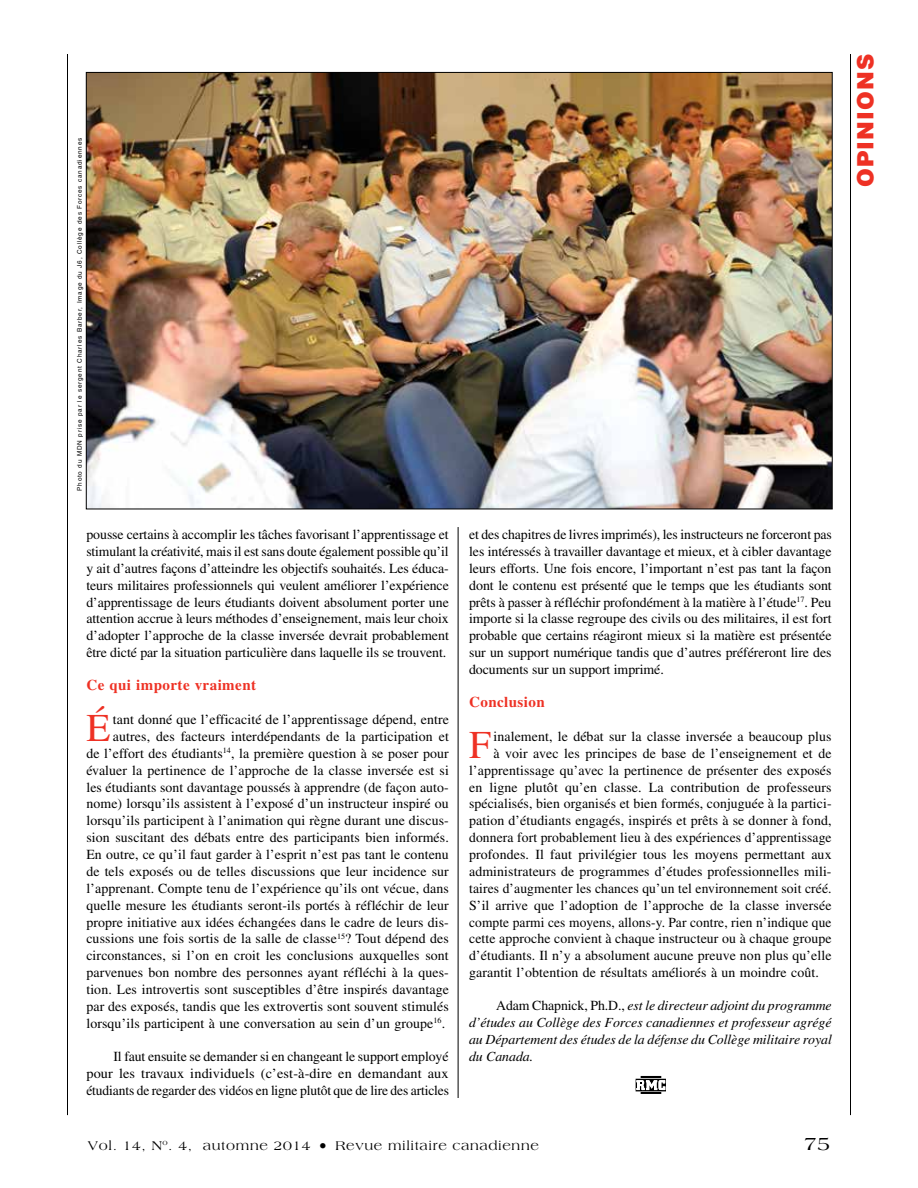
<style>
.page{position:relative;width:918px;height:1188px;background:#fff}
.page>*{position:absolute;margin:0;border:0;box-sizing:border-box;transform-origin:0 0}
.t1{font:39.3px "Times LT Std";color:#ee3124}
.t2{font:900 22.5px "Helvetica LT Std";letter-spacing:.05em;color:#ee3124}
.t3{font:19.5px "Americana Std";color:#000}
.t4{font:700 15px "Times LT Std";letter-spacing:.03em;color:#ee3124}
.t5{font:13.8px/16.8px "Times LT Std";letter-spacing:.005em;color:#000;text-align:justify}
.t6{font:italic 13.8px/16.8px "Times LT Std";letter-spacing:-.005em;color:#000;text-align:justify}
.t7{font:13.5px "Americana Std";letter-spacing:.05em;color:#000}
.t8{font:6.3px "Helvetica LT Std";letter-spacing:.125em;color:#000}
.s1{font-style:normal}
.s2{font-size:16.5px}
</style>
<div class="page">
<hr style="left:850px;top:54px;width:1px;height:1061px;background:#000">
<hr style="left:67px;top:54px;width:1px;height:1061px;background:#000">
<svg style="left:635px;top:1076px;width:31px;height:18px"></svg>
<img style="left:88px;top:74px;width:743px;height:433px">
<hr style="left:458px;top:527px;width:1px;height:571px;background:#000">
<p class="t8" style="left:76px;top:491px;width:354px;rotate:-90deg">Photo du MDN prise par le sergent Charles Barber, Image du J6, Collège des Forces canadiennes</p>
<p class="t5" style="left:86px;top:526px;width:364px">pousse certains à accomplir les tâches favorisant l’apprentissage et stimulant la créativité, mais il est sans doute également possible qu’il y ait d’autres façons d’atteindre les objectifs souhaités. Les éduca&shy;teurs militaires professionnels qui veulent améliorer l’expérience d’apprentissage de leurs étudiants doivent absolument porter une attention accrue à leurs méthodes d’enseignement, mais leur choix d’adopter l’approche de la classe inversée devrait probablement être dicté par la situation particulière dans laquelle ils se trouvent.</p>
<p class="t4" style="left:86px;top:676px;width:171px">Ce qui importe vraiment</p>
<h1 class="t1" style="left:86px;top:706px;width:26px">É</h1>
<p class="t5" style="left:86px;top:711px;width:364px;text-align:right">tant donné que l’efficacité de l’apprentissage dépend, entre autres, des facteurs interdépendants de la participation et<br>de l’effort des étudiants<sup>14</sup>, la première question à se poser pour évaluer la pertinence de l’approche de la classe inversée est si les étudiants sont davantage poussés à apprendre (de façon auto&shy;nome) lorsqu’ils assistent à l’exposé d’un instructeur inspiré ou lorsqu’ils participent à l’animation qui règne durant une discus&shy;sion suscitant des débats entre des participants bien informés.<br>En outre, ce qu’il faut garder à l’esprit n’est pas tant le contenu de tels exposés ou de telles discussions que leur incidence sur l’apprenant. Compte tenu de l’expérience qu’ils ont vécue, dans quelle mesure les étudiants seront-ils portés à réfléchir de leur propre initiative aux idées échangées dans le cadre de leurs dis&shy;cussions une fois sortis de la salle de classe<sup>15</sup>? Tout dépend des circonstances, si l’on en croit les conclusions auxquelles sont parvenues bon nombre des personnes ayant réfléchi à la ques&shy;tion. Les introvertis sont susceptibles d’être inspirés davantage par des exposés, tandis que les extrovertis sont souvent stimulés lorsqu’ils participent à une conversation au sein d’un groupe<sup>16</sup>.</p>
<p class="t5" style="left:86px;top:1048px;width:364px;text-indent:27px">Il faut ensuite se demander si en changeant le support employé pour les travaux individuels (c’est-à-dire en demandant aux étudiants de regarder des vidéos en ligne plutôt que de lire des articles</p>
<p class="t5" style="left:469px;top:526px;width:364px">et des chapitres de livres imprimés), les instructeurs ne forceront pas les intéressés à travailler davantage et mieux, et à cibler davantage leurs efforts. Une fois encore, l’important n’est pas tant la façon dont le contenu est présenté que le temps que les étudiants sont prêts à passer à réfléchir profondément à la matière à l’étude<sup>17</sup>. Peu importe si la classe regroupe des civils ou des militaires, il est fort probable que certains réagiront mieux si la matière est présentée sur un support numérique tandis que d’autres préféreront lire des documents sur un support imprimé.</p>
<p class="t4" style="left:469px;top:693px;width:77px">Conclusion</p>
<h1 class="t1" style="left:469px;top:723px;width:23px">F</h1>
<p class="t5" style="left:493px;top:728px;width:340px">inalement, le débat sur la classe inversée a beaucoup plus</p>
<p class="t5" style="left:493px;top:745px;width:340px">à voir avec les principes de base de l’enseignement et de</p>
<p class="t5" style="left:469px;top:762px;width:364px">l’apprentissage qu’avec la pertinence de présenter des exposés</p>
<p class="t5" style="left:469px;top:778px;width:364px">en ligne plutôt qu’en classe. La contribution de professeurs</p>
<p class="t5" style="left:469px;top:795px;width:364px">spécialisés, bien organisés et bien formés, conjuguée à la partici-</p>
<p class="t5" style="left:469px;top:812px;width:364px">pation d’étudiants engagés, inspirés et prêts à se donner à fond,</p>
<p class="t5" style="left:469px;top:829px;width:364px">donnera fort probablement lieu à des expériences d’apprentissage</p>
<p class="t5" style="left:469px;top:846px;width:364px">profondes. Il faut privilégier tous les moyens permettant aux</p>
<p class="t5" style="left:469px;top:863px;width:364px">administrateurs de programmes d’études professionnelles mili-</p>
<p class="t5" style="left:469px;top:880px;width:364px">taires d’augmenter les chances qu’un tel environnement soit créé.</p>
<p class="t5" style="left:469px;top:897px;width:364px">S’il arrive que l’adoption de l’approche de la classe inversée</p>
<p class="t5" style="left:469px;top:913px;width:364px">compte parmi ces moyens, allons-y. Par contre, rien n’indique que</p>
<p class="t5" style="left:469px;top:930px;width:364px">cette approche convient à chaque instructeur ou à chaque groupe</p>
<p class="t5" style="left:469px;top:947px;width:364px">d’étudiants. Il n’y a absolument aucune preuve non plus qu’elle</p>
<p class="t5" style="left:469px;top:964px;width:351px">garantit l’obtention de résultats améliorés à un moindre coût.</p>
<p class="t6" style="left:469px;top:997px;width:364px;text-indent:27px"><span class="s1">Adam Chapnick, Ph.D.,</span> est le directeur adjoint du programme d’études au Collège des Forces canadiennes et professeur agrégé au Département des études de la défense du Collège militaire royal du Canada.</p>
<p class="t7" style="left:88px;top:1138px;width:453px">Vol. 14, N<sup>o</sup>. 4, automne 2014 <span class="s2">•</span> Revue militaire canadienne</p>
<h3 class="t3" style="left:804px;top:1132px;width:28px">75</h3>
<h2 class="t2" style="left:851px;top:187px;width:134px;rotate:-90deg">OPINIONS</h2>
</div>
